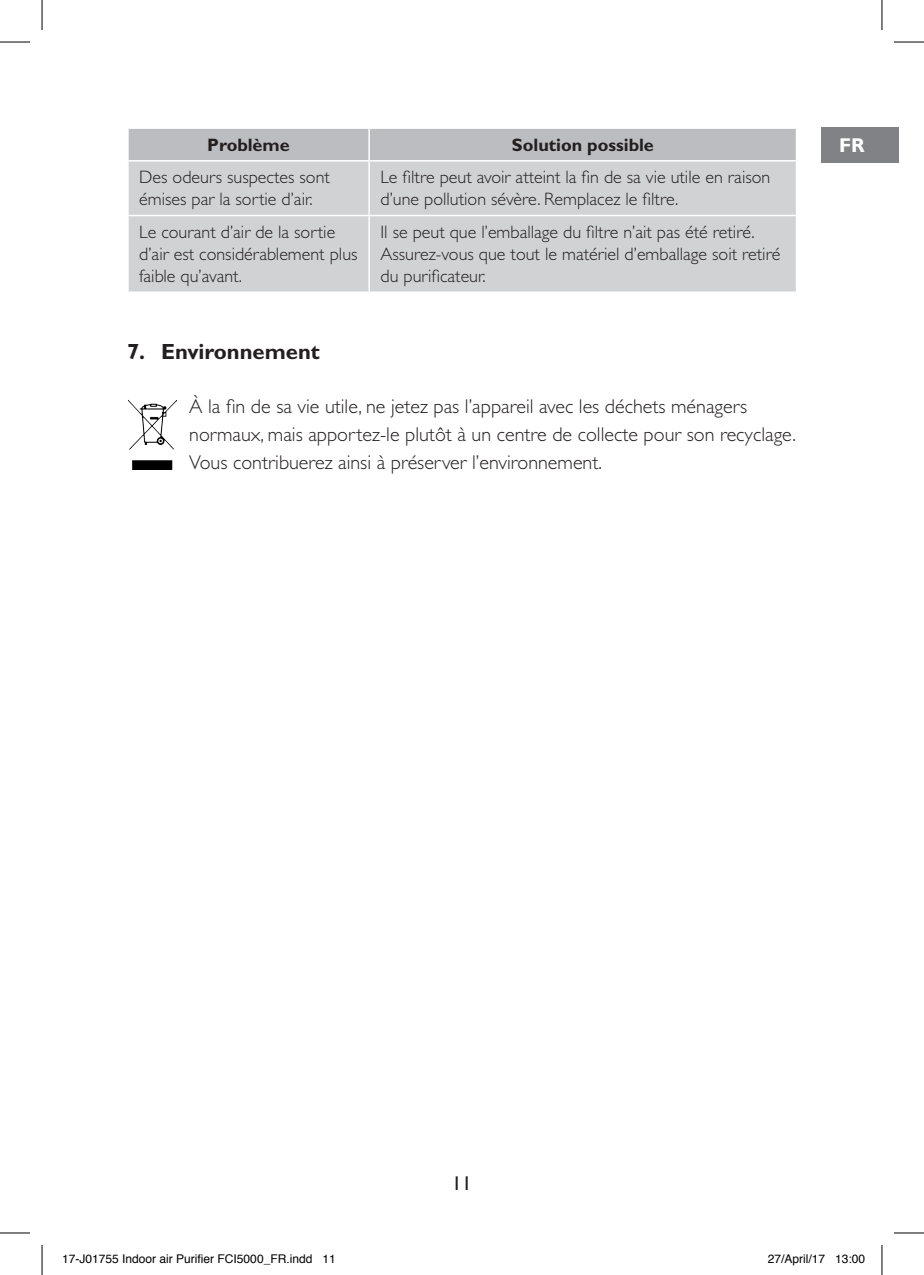
<style>
.page{position:relative;width:924px;height:1275px;background:#fff}
.page>*{position:absolute;margin:0;border:0;box-sizing:border-box;transform-origin:0 0}
._1__B0ld{font:700 22px "Gill Sans Std";color:#231f20}
._8_5_Tab{font:300 20px/28px "Gill Sans Std";color:#231f20}
.t1{font:20px "Gill Sans Std";color:#231f20}
._1__B0ld-2{font:700 20px "Gill Sans Std";color:#fff}
.t2{font:300 18px/22px "Gill Sans Std";color:#231f20}
.t3{font:700 18px "Gill Sans Std";color:#231f20}
.t4{font:12px "Helvetica";color:#000}
</style>
<div class="page">
<div style="left:129px;top:129px;width:666px;height:31px;background:#bcbdc0"></div>
<div style="left:129px;top:162px;width:666px;height:129px;background:#d1d2d4"></div>
<hr style="left:368px;top:129px;width:2px;height:31px;background:#fff">
<hr style="left:368px;top:162px;width:2px;height:53px;background:#fff">
<hr style="left:127px;top:215px;width:242px;height:1px;background:#fff">
<hr style="left:369px;top:215px;width:428px;height:1px;background:#fff">
<hr style="left:368px;top:216px;width:2px;height:75px;background:#fff">
<img style="left:128px;top:400px;width:49px;height:69px">
<div style="left:820px;top:127px;width:78px;height:35px;background:#808285"></div>
<hr style="left:0;top:42px;width:30px;height:1px;background:#000">
<hr style="left:893px;top:42px;width:30px;height:1px;background:#000">
<hr style="left:0;top:1232px;width:30px;height:1px;background:#000">
<hr style="left:893px;top:1232px;width:30px;height:1px;background:#000">
<hr style="left:42px;top:0;width:1px;height:30px;background:#000">
<hr style="left:42px;top:1245px;width:1px;height:30px;background:#000">
<hr style="left:881px;top:0;width:1px;height:30px;background:#000">
<hr style="left:881px;top:1245px;width:1px;height:30px;background:#000">
<p class="t3" style="left:207px;top:134px;width:84px">Problème</p>
<p class="t3" style="left:511px;top:134px;width:143px">Solution possible</p>
<p class="t2" style="left:139px;top:166px;width:192px">Des odeurs suspectes sont émises par la sortie d’air.</p>
<p class="t2" style="left:380px;top:166px;width:391px">Le filtre peut avoir atteint la fin de sa vie utile en raison d’une pollution sévère. Remplacez le filtre.</p>
<p class="t2" style="left:139px;top:221px;width:220px">Le courant d’air de la sortie d’air est considérablement plus faible qu’avant.</p>
<p class="t2" style="left:380px;top:221px;width:401px">Il se peut que l’emballage du filtre n’ait pas été retiré.<br>Assurez-vous que tout le matériel d’emballage soit retiré du purificateur.</p>
<p class="_1__B0ld" style="left:127px;top:338px;width:194px">7. Environnement</p>
<p class="_8_5_Tab" style="left:189px;top:392px;width:608px">À la fin de sa vie utile, ne jetez pas l’appareil avec les déchets ménagers normaux, mais apportez-le plutôt à un centre de collecte pour son recyclage.<br>Vous contribuerez ainsi à préserver l’environnement.</p>
<p class="_1__B0ld-2" style="left:838px;top:134px;width:27px">FR</p>
<p class="t1" style="left:452px;top:1172px;width:21px">11</p>
<p class="t4" style="left:62px;top:1249px;width:275px">17-J01755 Indoor air Purifier FCI5000_FR.indd 11</p>
<p class="t4" style="left:767px;top:1249px;width:99px">27/April/17 13:00</p>
</div>
